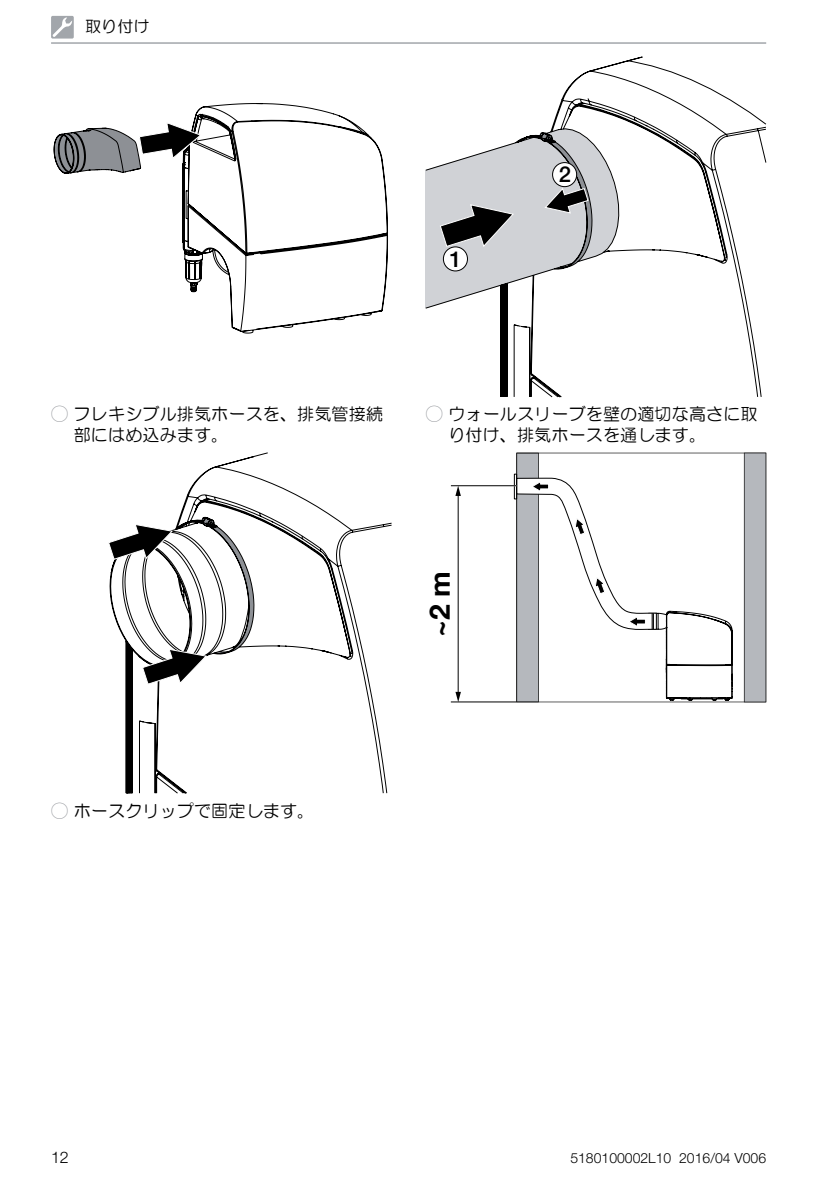
<style>
.page{position:relative;width:840px;height:1191px;background:#fff}
.page>*{position:absolute;margin:0;border:0;box-sizing:border-box;transform-origin:0 0}
.t1{font:700 28.2px "Helvetica Neue LT Pro";color:#000}
.t2{font:500 22px "Helvetica Neue LT Pro";color:#000}
.t3{font:17px/20.4px "HG Maru Gothic MPRO";letter-spacing:.01em;color:#000}
.t4{font:16px "HG Maru Gothic MPRO";color:#000}
.t5{font:300 16px "Helvetica Neue LT Pro";color:#000}
.t6{font:300 14px "Helvetica Neue LT Pro";color:#000}
.s1{color:#8d9095}
</style>
<div class="page">
<hr style="left:51px;top:42px;width:714px;height:2px;background:#a2a6ab">
<svg style="left:500px;top:57px;width:265px;height:340px"></svg>
<svg style="left:425px;top:126px;width:193px;height:183px"></svg>
<div style="left:552px;top:163px;width:24px;height:24px;background:#fff;border-radius:50%"></div>
<div style="left:552px;top:162px;width:24px;height:25px;border:1px solid #000;border-radius:50%"></div>
<div style="left:443px;top:247px;width:24px;height:24px;background:#fff;border-radius:50%"></div>
<div style="left:442px;top:246px;width:25px;height:25px;border:1px solid #000;border-radius:50%"></div>
<svg style="left:743px;top:453px;width:22px;height:249px;background:#b2b5b9"></svg>
<div style="left:514px;top:474px;width:2px;height:25px;border:1px solid #000"></div>
<hr style="left:450px;top:701px;width:66px;height:1px;background:#000">
<hr style="left:450px;top:485px;width:66px;height:1px;background:#000">
<hr style="left:457px;top:494px;width:1px;height:199px;background:#000">
<svg style="left:455px;top:692px;width:5px;height:10px"></svg>
<svg style="left:455px;top:486px;width:5px;height:10px"></svg>
<svg style="left:516px;top:453px;width:216px;height:249px"></svg>
<svg style="left:53px;top:103px;width:335px;height:231px"></svg>
<svg style="left:54px;top:122px;width:148px;height:51px"></svg>
<svg style="left:125px;top:452px;width:266px;height:341px"></svg>
<svg style="left:109px;top:517px;width:144px;height:168px"></svg>
<div style="left:51px;top:16px;width:23px;height:23px;background:#a2a6ab;border-radius:2px"></div>
<svg style="left:52px;top:17px;width:20px;height:20px"></svg>
<p class="t4" style="left:85px;top:19px;width:66px">取り付け</p>
<p class="t2" style="left:449px;top:246px;width:14px">1</p>
<p class="t2" style="left:558px;top:161px;width:14px">2</p>
<p class="t3" style="left:74px;top:404px;width:310px;text-indent:-23px"><span class="s1">◯</span> フレキシブル排気ホースを、排気管接続部にはめ込みます。</p>
<p class="t3" style="left:448px;top:404px;width:310px;text-indent:-23px"><span class="s1">◯</span> ウォールスリーブを壁の適切な高さに取り付け、排気ホースを通します。</p>
<h1 class="t1" style="left:422px;top:637px;width:68px;rotate:-90deg">~2 m</h1>
<p class="t3" style="left:51px;top:800px;width:264px"><span class="s1">◯</span> ホースクリップで固定します。</p>
<p class="t5" style="left:51px;top:1147px;width:19px">12</p>
<p class="t6" style="left:570px;top:1149px;width:197px">5180100002L10 2016/04 V006</p>
</div>
